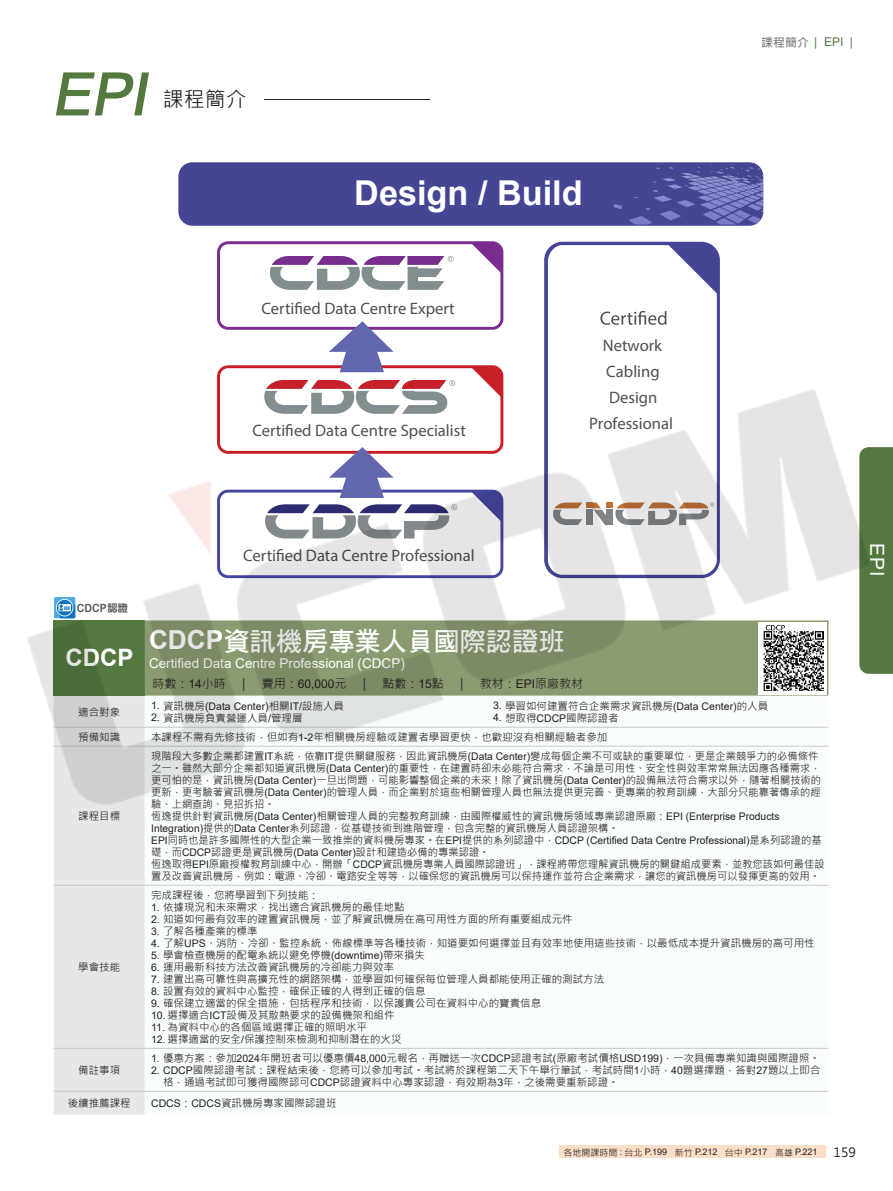
<style>
.page{position:relative;width:893px;height:1191px;background:#fff}
.page>*{position:absolute;margin:0;border:0;box-sizing:border-box;transform-origin:0 0}
.t1{font:italic 60px "DF Hei Bd HKP BF";color:#53793f}
.t2{font:700 34.2px "Arial";color:#fff}
.t3{font:26.25px "DF Hei Bd HK BF";color:#fff}
.t4{font:700 24px "Arial";color:#fff}
.t5{font:21px "Microsoft Jheng Hei";color:#231f20}
.t6{font:19.5px "DF Hei Md WINP HK BF";color:#fff}
.t7{font:16.65px/26.1px "Myriad Pro";color:#4f4f50;text-align:center}
.t8{font:13.5px "Arial";color:#fff}
.t9{font:12.75px "Microsoft Jheng Hei";color:#231f20}
.t10{font:12px "Microsoft Jheng Hei";color:#231f20}
.t11{font:12px "Arial";color:#53793f}
.t12{font:11.25px "Arial Rounded MT Bold";color:#57585a;scale:.91 1}
.t13{font:10.5px/12px "Microsoft Jheng Hei";color:#231f20}
.t14{font:10.5px "Arial";color:#231f20}
.t15{font:9px "Arial";color:#231f20}
.s1{font-family:"Microsoft Jheng Hei";font-weight:700;color:#828487}
.s2{font-family:"DF Li Yuan Bd WIN BF";font-size:10.2px}
.s3{font-family:"Arial";font-weight:700}
.s4{font-family:"Arial"}
.s5{font-family:"Microsoft Jheng Hei"}
</style>
<div class="page">
<img style="left:27px;top:99px;width:866px;height:1059px">
<h1 class="t1" style="left:52px;top:64px;width:107px">EPI</h1>
<h3 class="t5" style="left:163px;top:86px;width:85px">課程簡介</h3>
<h2 class="t2" style="left:354px;top:169px;width:230px">Design / Build</h2>
<p class="t11" style="left:761px;top:34px;width:93px"><span class="s1">課程簡介</span> | EPI |</p>
<h3 class="t7" style="left:261px;top:295px;width:195px">Certified Data Centre Expert</h3>
<h3 class="t7" style="left:252px;top:417px;width:215px">Certified Data Centre Specialist</h3>
<h3 class="t7" style="left:589px;top:332px;width:85px">Network<br>Cabling<br>Design<br>Professional</h3>
<p class="t12" style="left:77px;top:601px;width:57px">CDCP<span class="s2">認證</span></p>
<h3 class="t4" style="left:65px;top:641px;width:69px">CDCP</h3>
<h3 class="t7" style="left:243px;top:542px;width:233px">Certified Data Centre Professional</h3>
<h3 class="t3" style="left:149px;top:628px;width:417px"><span class="s3">CDCP</span>資訊機房專業人員國際認證班</h3>
<p class="t8" style="left:149px;top:654px;width:257px">Certified Data Centre Professional (CDCP)</p>
<p class="t10" style="left:152px;top:675px;width:432px">時數：<span class="s4">14</span>小時　｜　費用：<span class="s4">60,000</span>元　｜　點數：<span class="s4">15</span>點　｜　教材：<span class="s4">EPI</span>原廠教材</p>
<p class="t13" style="left:78px;top:706px;width:43px">適合對象</p>
<p class="t14" style="left:151px;top:699px;width:194px">1. <span class="s5">資訊機房</span>(Data Center)<span class="s5">相關</span>IT/<span class="s5">設施人員</span></p>
<p class="t13" style="left:151px;top:712px;width:153px"><span class="s4">2.</span> 資訊機房負責營運人員<span class="s4">/</span>管理層</p>
<p class="t13" style="left:493px;top:700px;width:277px"><span class="s4">3.</span> 學習如何建置符合企業需求資訊機房<span class="s4">(Data Center)</span>的人員</p>
<p class="t13" style="left:493px;top:712px;width:127px"><span class="s4">4.</span> 想取得<span class="s4">CDCP</span>國際認證者</p>
<p class="t13" style="left:78px;top:731px;width:43px">預備知識</p>
<p class="t13" style="left:151px;top:731px;width:458px">本課程不需有先修技術，但如有<span class="s4">1-2</span>年相關機房經驗或建置者學習更快，也歡迎沒有相關經驗者參加</p>
<p class="t13" style="left:78px;top:810px;width:43px">課程目標</p>
<p class="t13" style="left:78px;top:961px;width:43px">學會技能</p>
<p class="t13" style="left:78px;top:1064px;width:44px">備註事項</p>
<p class="t13" style="left:151px;top:750px;width:672px">現階段大多數企業都建置<span class="s4">IT</span>系統，依靠<span class="s4">IT</span>提供關鍵服務，因此資訊機房<span class="s4">(Data Center)</span>變成每個企業不可或缺的重要單位，更是企業競爭力的必備條件之一。雖然大部分企業都知道資訊機房<span class="s4">(Data Center)</span>的重要性，在建置時卻未必能符合需求，不論是可用性、安全性與效率常常無法因應各種需求，更可怕的是，資訊機房<span class="s4">(Data Center)</span>一旦出問題，可能影響整個企業的未來！除了資訊機房<span class="s4">(Data Center)</span>的設備無法符合需求以外，隨著相關技術的更新，更考驗著資訊機房<span class="s4">(Data Center)</span>的管理人員，而企業對於這些相關管理人員也無法提供更完善、更專業的教育訓練，大部分只能靠著傳承的經驗、上網查詢、見招拆招。<br>恆逸提供針對資訊機房<span class="s4">(Data Center)</span>相關管理人員的完整教育訓練，由國際權威性的資訊機房領域專業認證原廠：<span class="s4">EPI (Enterprise Products Integration)</span>提供的<span class="s4">Data Center</span>系列認證，從基礎技術到進階管理，包含完整的資訊機房人員認證架構。</p>
<p class="t14" style="left:151px;top:833px;width:672px">EPI<span class="s5">同時也是許多國際性的大型企業一致推崇的資料機房專家。在</span>EPI<span class="s5">提供的系列認證中，</span>CDCP (Certified Data Centre Professional)<span class="s5">是系列認證的基</span></p>
<p class="t13" style="left:151px;top:846px;width:675px">礎，而<span class="s4">CDCP</span>認證更是資訊機房<span class="s4">(Data Center)</span>設計和建造必備的專業認證。<br>恆逸取得<span class="s4">EPI</span>原廠授權教育訓練中心，開辦「<span class="s4">CDCP</span>資訊機房專業人員國際認證班」，課程將帶您理解資訊機房的關鍵組成要素，並教您該如何最佳設置及改善資訊機房，例如：電源、冷卻、電路安全等等，以確保您的資訊機房可以保持運作並符合企業需求，讓您的資訊機房可以發揮更高的效用。</p>
<p class="t13" style="left:151px;top:889px;width:169px">完成課程後，您將學習到下列技能：</p>
<p class="t13" style="left:151px;top:901px;width:255px"><span class="s4">1.</span> 依據現況和未來需求，找出適合資訊機房的最佳地點</p>
<p class="t13" style="left:151px;top:913px;width:423px"><span class="s4">2.</span> 知道如何最有效率的建置資訊機房，並了解資訊機房在高可用性方面的所有重要組成元件</p>
<p class="t13" style="left:151px;top:925px;width:108px"><span class="s4">3.</span> 了解各種產業的標準</p>
<p class="t13" style="left:151px;top:937px;width:665px"><span class="s4">4.</span> 了解<span class="s4">UPS</span>、消防、冷卻、監控系統、佈線標準等各種技術，知道要如何選擇並且有效率地使用這些技術，以最低成本提升資訊機房的高可用性</p>
<p class="t13" style="left:151px;top:949px;width:275px"><span class="s4">5.</span> 學會檢查機房的配電系統以避免停機<span class="s4">(downtime)</span>帶來損失</p>
<p class="t13" style="left:151px;top:961px;width:245px"><span class="s4">6.</span> 運用最新科技方法改善資訊機房的冷卻能力與效率</p>
<p class="t13" style="left:151px;top:973px;width:455px"><span class="s4">7.</span> 建置出高可靠性與高擴充性的網路架構，並學習如何確保每位管理人員都能使用正確的測試方法</p>
<p class="t13" style="left:151px;top:985px;width:276px"><span class="s4">8.</span> 設置有效的資料中心監控，確保正確的人得到正確的信息</p>
<p class="t13" style="left:151px;top:997px;width:392px"><span class="s4">9.</span> 確保建立適當的保全措施，包括程序和技術，以保護貴公司在資料中心的寶貴信息</p>
<p class="t13" style="left:151px;top:1009px;width:245px"><span class="s4">10.</span> 選擇適合<span class="s4">ICT</span>設備及其散熱要求的設備機架和組件</p>
<p class="t13" style="left:151px;top:1021px;width:217px"><span class="s4">11.</span> 為資料中心的各個區域選擇正確的照明水平</p>
<p class="t13" style="left:151px;top:1033px;width:252px"><span class="s4">12.</span> 選擇適當的安全<span class="s4">/</span>保護控制來檢測和抑制潛在的火災</p>
<p class="t13" style="left:151px;top:1052px;width:670px"><span class="s4">1.</span> 優惠方案：參加<span class="s4">2024</span>年開班者可以優惠價<span class="s4">48,000</span>元報名，再贈送一次<span class="s4">CDCP</span>認證考試<span class="s4">(</span>原廠考試價格<span class="s4">USD199)</span>，一次具備專業知識與國際證照。</p>
<p class="t13" style="left:163px;top:1064px;width:659px;text-indent:-12px"><span class="s4">2. CDCP</span>國際認證考試：課程結束後，您將可以參加考試。考試將於課程第二天下午舉行筆試，考試時間<span class="s4">1</span>小時，<span class="s4">40</span>題選擇題，答對<span class="s4">27</span>題以上即合格，通過考試即可獲得國際認可<span class="s4">CDCP</span>認證資料中心專家認證，有效期為<span class="s4">3</span>年，之後需要重新認證。</p>
<p class="t13" style="left:68px;top:1097px;width:64px">後續推薦課程</p>
<p class="t13" style="left:151px;top:1097px;width:187px"><span class="s4">CDCS</span>：<span class="s4">CDCS</span>資訊機房專家國際認證班</p>
<h3 class="t6" style="left:889px;top:525px;width:70px;rotate:90deg">Security</h3>
<h3 class="t6" style="left:887px;top:543px;width:35px;rotate:90deg">EPI</h3>
<p class="t15" style="left:564px;top:1145px;width:255px"><span class="s5">各地開課時間</span> : <span class="s5">台北</span> P.199 <span class="s5">新竹</span> P.212 <span class="s5">台中</span> P.217 <span class="s5">高雄</span> P.221</p>
<p class="t9" style="left:834px;top:1143px;width:24px">159</p>
</div>
